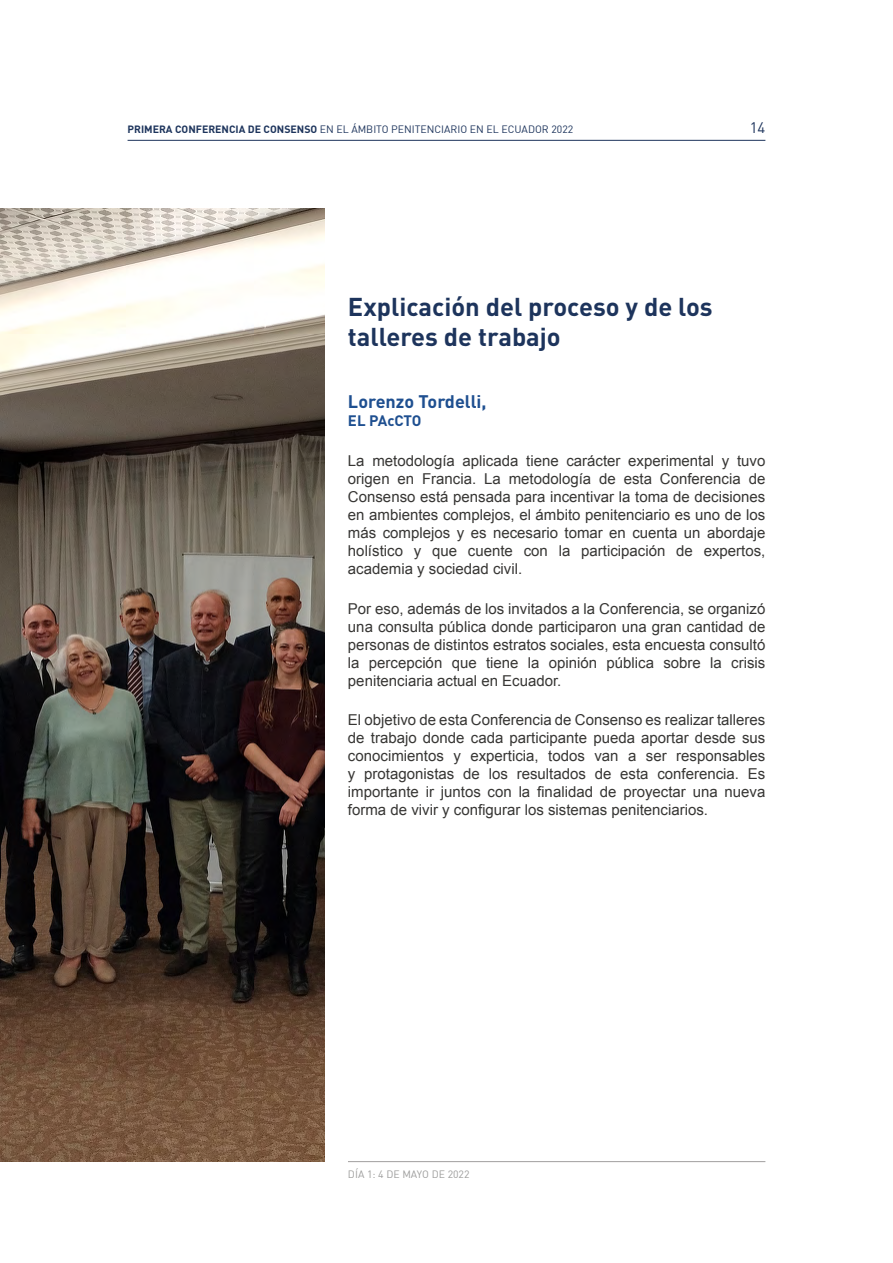
<style>
.page{position:relative;width:893px;height:1263px;background:#fff}
.page>*{position:absolute;margin:0;border:0;box-sizing:border-box;transform-origin:0 0}
.t1{font:700 25.5px/30.6px "DIN";color:#1d345c}
.t2{font:700 18px "DIN";color:#1e4f90}
.t3{font:15px/18px "Arial";color:#373634;text-align:justify}
.t4{font:700 15px "DIN";letter-spacing:-.01em;color:#1e4f90}
.t5{font:15px "DIN";color:#1d345c}
.t6{font:10.5px "DIN";color:#1d345c}
.t7{font:10.5px "DIN";color:#9d9d9c}
.s1{font-weight:700}
</style>
<div class="page">
<hr style="left:128px;top:140px;width:637px;height:1px;background:#1d345c">
<hr style="left:348px;top:1161px;width:417px;height:1px;background:#a19f9f">
<img style="left:0;top:208px;width:325px;height:953px">
<p class="t6" style="left:128px;top:123px;width:447px"><span class="s1">PRIMERA CONFERENCIA DE CONSENSO</span> EN EL ÁMBITO PENITENCIARIO EN EL ECUADOR 2022</p>
<p class="t5" style="left:750px;top:118px;width:17px">14</p>
<h1 class="t1" style="left:348px;top:290px;width:366px">Explicación del proceso y de los talleres de trabajo</h1>
<p class="t2" style="left:348px;top:389px;width:140px">Lorenzo Tordelli,</p>
<p class="t4" style="left:348px;top:410px;width:75px">EL PAcCTO</p>
<p class="t3" style="left:348px;top:452px;width:419px">La metodología aplicada tiene carácter experimental y tuvo origen en Francia. La metodología de esta Conferencia de Consenso está pensada para incentivar la toma de decisiones en ambientes complejos, el ámbito penitenciario es uno de los más complejos y es necesario tomar en cuenta un abordaje holístico y que cuente con la participación de expertos, academia y sociedad civil.</p>
<p class="t3" style="left:348px;top:599px;width:419px">Por eso, además de los invitados a la Conferencia, se organizó una consulta pública donde participaron una gran cantidad de personas de distintos estratos sociales, esta encuesta consultó la percepción que tiene la opinión pública sobre la crisis penitenciaria actual en Ecuador.</p>
<p class="t3" style="left:348px;top:711px;width:419px">El objetivo de esta Conferencia de Consenso es realizar talleres de trabajo donde cada participante pueda aportar desde sus conocimientos y experticia, todos van a ser responsables y protagonistas de los resultados de esta conferencia. Es importante ir juntos con la finalidad de proyectar una nueva forma de vivir y configurar los sistemas penitenciarios.</p>
<p class="t7" style="left:348px;top:1167px;width:123px">DÍA 1: 4 DE MAYO DE 2022</p>
</div>
